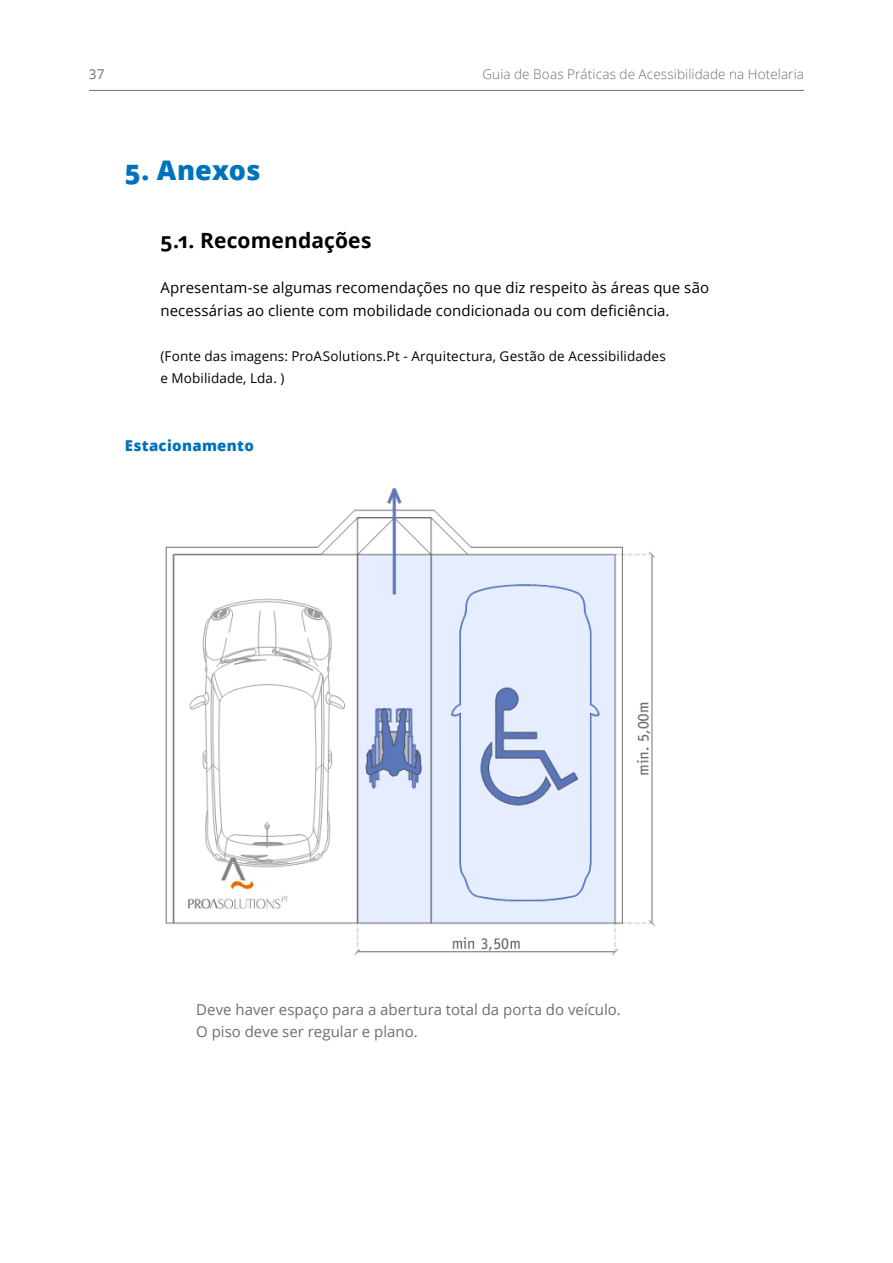
<style>
.page{position:relative;width:893px;height:1263px;background:#fff}
.page>*{position:absolute;margin:0;border:0;box-sizing:border-box;transform-origin:0 0}
.t1{font:800 27px "Open Sans";letter-spacing:.005em;color:#0072bc}
.t2{font:700 21px "Open Sans";letter-spacing:.005em;color:#000}
.t3{font:15px/22.5px "Open Sans";letter-spacing:.005em;color:#000}
.t4{font:15px/22.5px "Open Sans";color:#6d6e71}
.t5{font:800 15px "Open Sans";letter-spacing:.02em;color:#0072bc}
.t6{font:13.5px/22.5px "Open Sans";letter-spacing:.01em;color:#000}
.t7{font:300 13.5px "Open Sans";letter-spacing:.01em;color:#6d6e71}
.t8{font:13.5px "Open Sans";color:#6d6e71}
</style>
<div class="page">
<hr style="left:89px;top:90px;width:715px;height:1px;background:#6d6e71">
<img style="left:165px;top:488px;width:491px;height:467px">
<p class="t8" style="left:89px;top:65px;width:17px">37</p>
<p class="t7" style="left:482px;top:65px;width:323px">Guia de Boas Práticas de Acessibilidade na Hotelaria</p>
<h1 class="t1" style="left:125px;top:150px;width:137px">5. Anexos</h1>
<h2 class="t2" style="left:160px;top:226px;width:213px">5.1. Recomendações</h2>
<p class="t3" style="left:160px;top:276px;width:550px">Apresentam-se algumas recomendações no que diz respeito às áreas que são necessárias ao cliente com mobilidade condicionada ou com deficiência.</p>
<p class="t6" style="left:160px;top:344px;width:507px">(Fonte das imagens: ProASolutions.Pt - Arquitectura, Gestão de Acessibilidades e Mobilidade, Lda. )</p>
<p class="t5" style="left:125px;top:434px;width:131px">Estacionamento</p>
<p class="t4" style="left:196px;top:998px;width:426px">Deve haver espaço para a abertura total da porta do veículo.<br>O piso deve ser regular e plano.</p>
</div>
